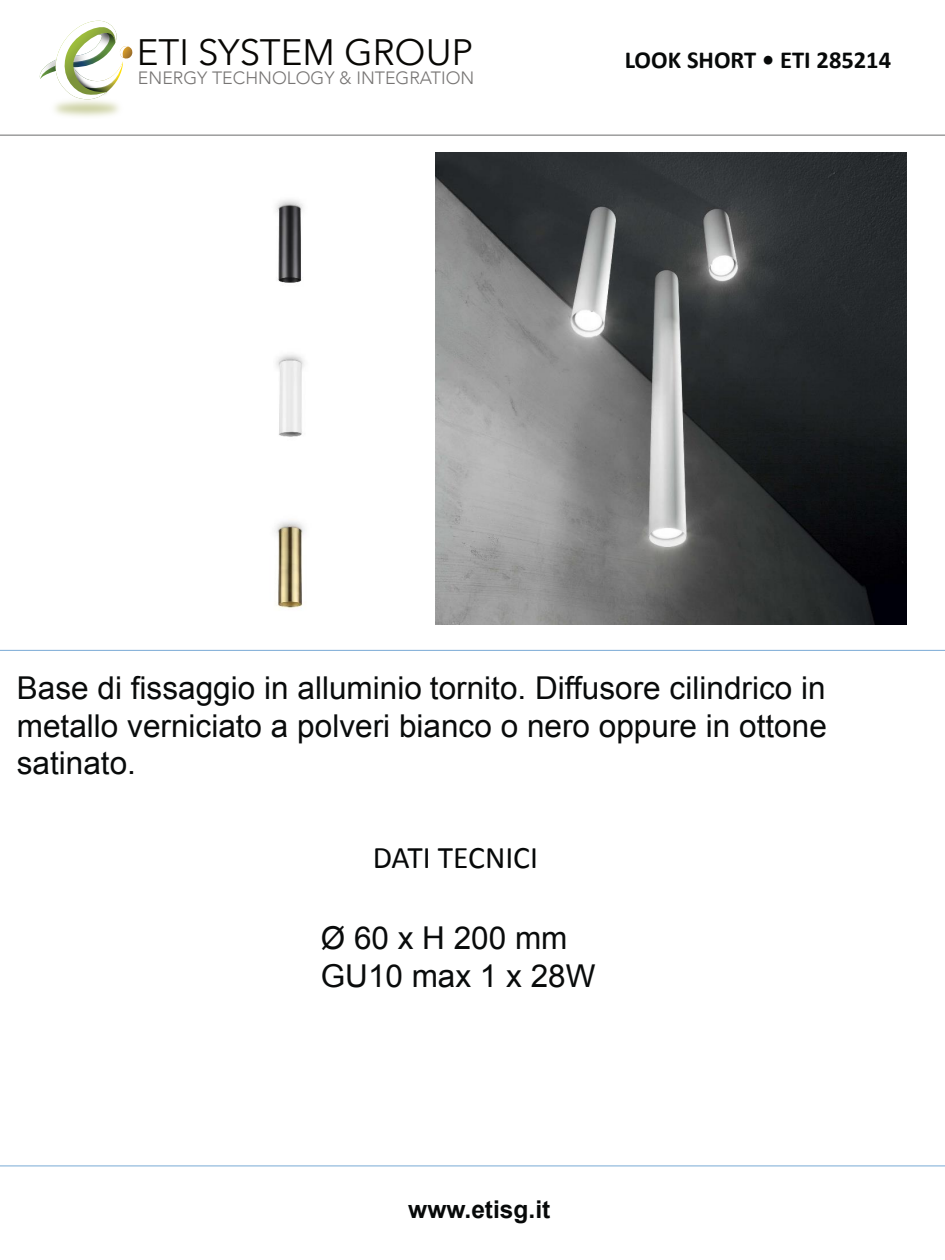
<style>
.page{position:relative;width:945px;height:1260px;background:#fff}
.page>*{position:absolute;margin:0;border:0;box-sizing:border-box;transform-origin:0 0}
.t1{font:36.75px "font 000000002 b 038 e 04";color:#080704}
.t2{font:31.5px/37.3px "font 000000002 b 038 e 04";color:#090b0b;text-align:justify}
.t3{font:31.5px "font 000000002 b 038 e 04";color:#070909}
.t4{font:24.5px "font 000000002 b 038 e 04";color:#070909}
.t5{font:17.85px "font 000000002 b 038 e 04";color:#777574}
</style>
<div class="page">
<hr style="left:0;top:135px;width:945px;height:1px;background:#a0a1a1">
<hr style="left:0;top:1166px;width:945px;height:1px;background:#c6dbed">
<img style="left:435px;top:153px;width:472px;height:471px">
<img style="left:276px;top:199px;width:27px;height:84px">
<img style="left:276px;top:354px;width:28px;height:83px">
<img style="left:150px;top:520px;width:278px;height:130px">
<hr style="left:0;top:650px;width:945px;height:1px;background:#8ab4da">
<img style="left:39px;top:21px;width:94px;height:78px">
<p class="t1" style="left:137px;top:29px;width:338px">ETI SYSTEM GROUP</p>
<p class="t5" style="left:138px;top:66px;width:338px">ENERGY TECHNOLOGY &amp; INTEGRATION</p>
<p class="t4" style="left:625px;top:50px;width:268px">LOOK SHORT • ETI 285214</p>
<p class="t2" style="left:17px;top:670px;width:812px">Base di fissaggio in alluminio tornito. Diffusore cilindrico in metallo verniciato a polveri bianco o nero oppure in ottone satinato.</p>
<p class="t3" style="left:373px;top:844px;width:167px">DATI TECNICI</p>
<p class="t2" style="left:321px;top:919px;width:276px;line-height:37.8px">Ø 60 x H 200 mm<br>GU10 max 1 x 28W</p>
<p class="t4" style="left:408px;top:1196px;width:144px">www.etisg.it</p>
</div>
